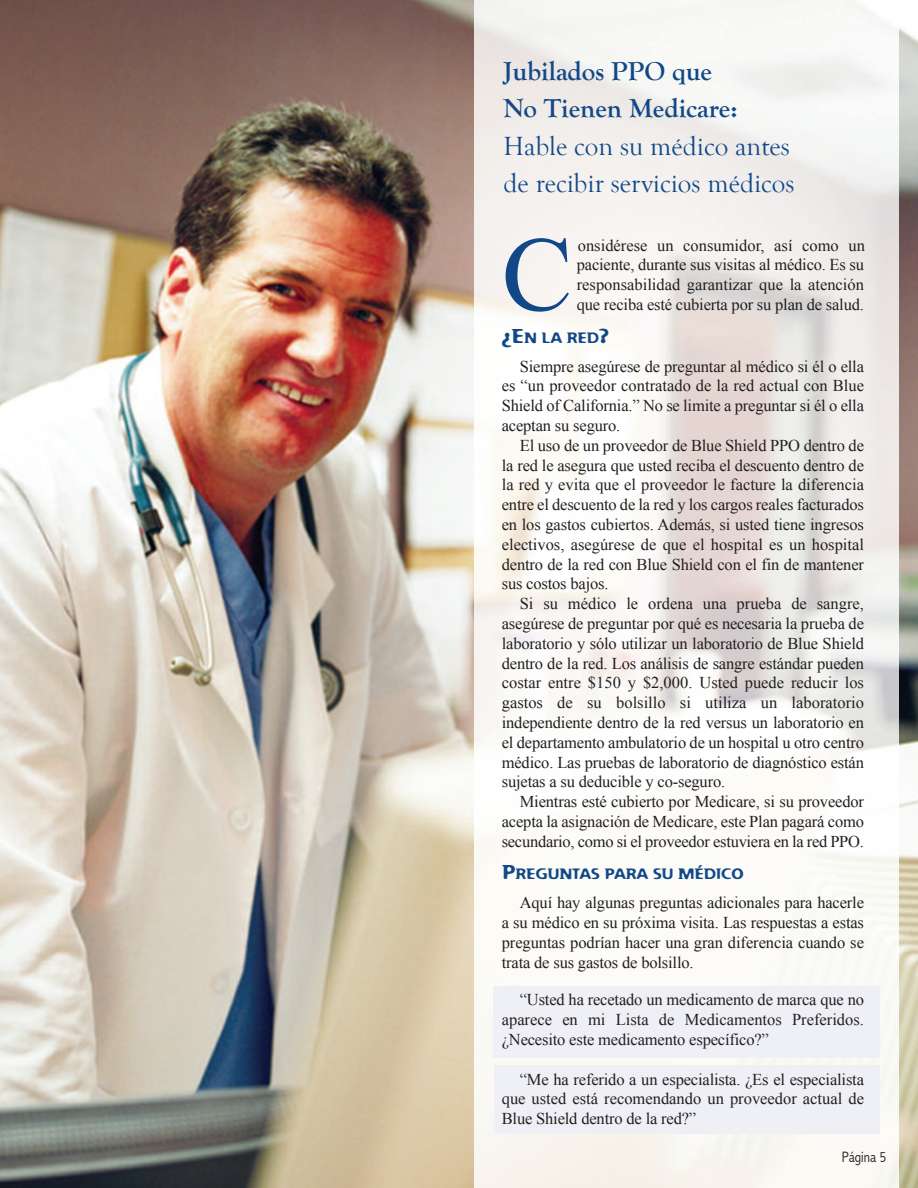
<style>
.page{position:relative;width:918px;height:1188px;background:#fff}
.page>*{position:absolute;margin:0;border:0;box-sizing:border-box;transform-origin:0 0}
.t1{font:106.2px "Times New Roman";color:#124888}
.t2{font:27px/37.5px "Goudy Old Style T";color:#124888}
.t3{font:700 27px/37.5px "Goudy Old Style T";color:#124888}
.t4{font:16.5px/19.8px "Times New Roman";letter-spacing:-.01em;color:#231f20;text-align:justify}
.t5{font:300 condensed 15px "Abadi";color:#231f20}
.t6{font:14.7px "Flexure";letter-spacing:-.015em;color:#124888}
.s1{font-size:19.5px}
</style>
<div class="page">
<img style="left:0;top:0;width:918px;height:1188px">
<img style="left:474px;top:0;width:424px;height:1188px">
<div style="left:493px;top:986px;width:387px;height:71px;background:#eef0f6"></div>
<div style="left:495px;top:1065px;width:385px;height:68px;background:#eef0f6"></div>
<h2 class="t3" style="left:504px;top:52px;width:236px">Jubilados PPO que<br>No Tienen Medicare:</h2>
<h2 class="t2" style="left:504px;top:127px;width:293px">Hable con su médico antes de recibir servicios médicos</h2>
<h1 class="t1" style="left:502px;top:215px;width:72px">C</h1>
<p class="t4" style="left:577px;top:235px;width:290px">onsidérese un consumidor, así como un paciente, durante sus visitas al médico. Es su responsabilidad garantizar que la atención que reciba esté cubierta por su plan de salud.</p>
<p class="t6" style="left:502px;top:329px;width:109px"><span class="s1">¿E</span>N LA RED<span class="s1">?</span></p>
<p class="t4" style="left:502px;top:356px;width:364px;text-indent:18px">Siempre asegúrese de preguntar al médico si él o ella es “un proveedor contratado de la red actual con Blue Shield of California.” No se limite a preguntar si él o ella aceptan su seguro.</p>
<p class="t4" style="left:502px;top:435px;width:364px;text-indent:18px">El uso de un proveedor de Blue Shield PPO dentro de la red le asegura que usted reciba el descuento dentro de la red y evita que el proveedor le facture la diferencia entre el descuento de la red y los cargos reales facturados en los gastos cubiertos. Además, si usted tiene ingresos electivos, asegúrese de que el hospital es un hospital dentro de la red con Blue Shield con el fin de mantener sus costos bajos.</p>
<p class="t4" style="left:502px;top:594px;width:364px;text-indent:18px">Si su médico le ordena una prueba de sangre, asegúrese de preguntar por qué es necesaria la prueba de laboratorio y sólo utilizar un laboratorio de Blue Shield dentro de la red. Los análisis de sangre estándar pueden costar entre $150 y $2,000. Usted puede reducir los gastos de su bolsillo si utiliza un laboratorio independiente dentro de la red versus un laboratorio en el departamento ambulatorio de un hospital u otro centro médico. Las pruebas de laboratorio de diagnóstico están sujetas a su deducible y co-seguro.</p>
<p class="t4" style="left:502px;top:792px;width:364px;text-indent:18px">Mientras esté cubierto por Medicare, si su proveedor acepta la asignación de Medicare, este Plan pagará como secundario, como si el proveedor estuviera en la red PPO.</p>
<p class="t6" style="left:502px;top:866px;width:243px"><span class="s1">P</span>REGUNTAS PARA SU MÉDICO</p>
<p class="t4" style="left:502px;top:893px;width:364px;text-indent:18px">Aquí hay algunas preguntas adicionales para hacerle a su médico en su próxima visita. Las respuestas a estas preguntas podrían hacer una gran diferencia cuando se trata de sus gastos de bolsillo.</p>
<p class="t4" style="left:502px;top:990px;width:364px;text-indent:18px">“Usted ha recetado un medicamento de marca que no aparece en mi Lista de Medicamentos Preferidos. ¿Necesito este medicamento específico?”</p>
<p class="t4" style="left:502px;top:1069px;width:364px;text-indent:18px">“Me ha referido a un especialista. ¿Es el especialista que usted está recomendando un proveedor actual de Blue Shield dentro de la red?”</p>
<p class="t5" style="left:842px;top:1149px;width:46px">Página 5</p>
</div>
